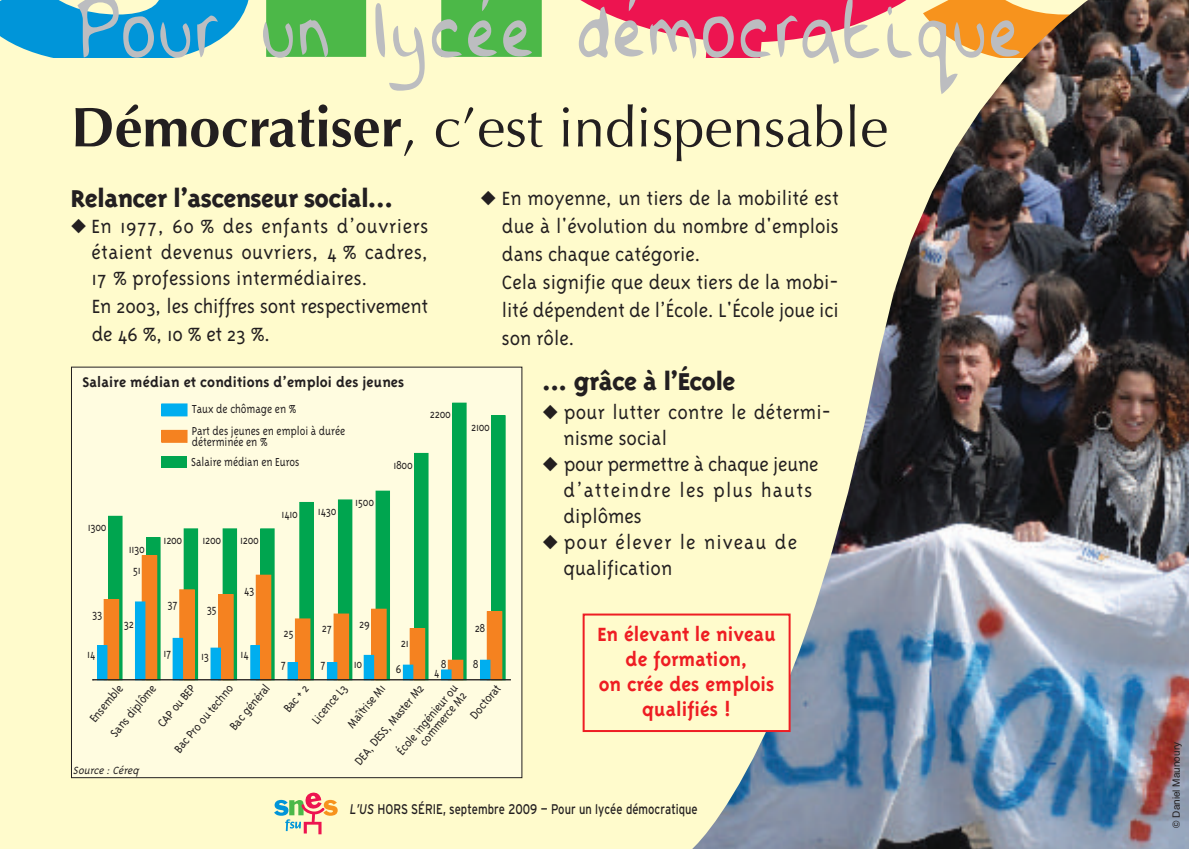
<style>
.page{position:relative;width:1189px;height:849px;background:#fff}
.page>*{position:absolute;margin:0;border:0;box-sizing:border-box;transform-origin:0 0}
.t1{font:92px "Daves Hand";letter-spacing:.085em;color:#bcbdc0;scale:.7 1}
.t2{font:56px "Optima";color:#231f20}
.t3{font:800 28px "Triplex";letter-spacing:-.025em;color:#231f20}
.t4{font:300 22px/28px "Triplex";color:#231f20}
.t5{font:700 22px/25px "Triplex";color:#ee1d23;text-align:center}
.t6{font:300 22px/26px "Triplex";letter-spacing:.045em;color:#231f20}
.t7{font:700 16px "Triplex";letter-spacing:.005em;color:#231f20}
.t8{font:14px "Interstate";color:#231f20;scale:.8 1}
.t9{font:300 13.4px/21.6px "Triplex";letter-spacing:-.005em;color:#231f20;scale:.9 1}
.t10{font:300 13.2px/25.4px "Triplex";color:#231f20;scale:.95 1}
.t11{font:italic 300 12px "Triplex";color:#231f20}
.t12{font:10px "Helvetica";color:#231f20}
.s1{font-weight:700}
.s2{font-style:italic}
</style>
<div class="page">
<div style="left:0;top:0;width:1188px;height:849px;background:#fffbcc"></div>
<svg style="left:0;top:0;width:249px;height:58px"></svg>
<svg style="left:266px;top:0;width:421px;height:57px"></svg>
<img style="left:687px;top:0;width:501px;height:849px">
<div style="left:71px;top:367px;width:451px;height:410px;background:#fffce0"></div>
<div style="left:109px;top:516px;width:13px;height:163px;background:#00a54f"></div>
<div style="left:108px;top:516px;width:14px;height:164px;border:1px solid #00a54f"></div>
<svg style="left:148px;top:539px;width:10px;height:139px"></svg>
<div style="left:146px;top:537px;width:14px;height:143px;border:1px solid #00a54f"></div>
<div style="left:184px;top:529px;width:13px;height:150px;background:#00a54f"></div>
<div style="left:184px;top:528px;width:14px;height:152px;border:1px solid #00a54f"></div>
<div style="left:223px;top:529px;width:13px;height:150px;background:#00a54f"></div>
<div style="left:222px;top:528px;width:15px;height:152px;border:1px solid #00a54f"></div>
<svg style="left:262px;top:530px;width:10px;height:148px"></svg>
<div style="left:260px;top:528px;width:14px;height:152px;border:1px solid #00a54f"></div>
<div style="left:300px;top:502px;width:13px;height:177px;background:#00a54f"></div>
<div style="left:299px;top:502px;width:14px;height:178px;border:1px solid #00a54f"></div>
<div style="left:338px;top:500px;width:14px;height:179px;background:#00a54f"></div>
<div style="left:376px;top:491px;width:13px;height:188px;background:#00a54f"></div>
<div style="left:375px;top:490px;width:15px;height:190px;border:1px solid #00a54f"></div>
<div style="left:414px;top:453px;width:14px;height:226px;background:#00a54f"></div>
<div style="left:452px;top:403px;width:14px;height:276px;background:#00a54f"></div>
<div style="left:491px;top:416px;width:14px;height:263px;background:#00a54f"></div>
<div style="left:371px;top:609px;width:15px;height:70px;background:#f58220"></div>
<div style="left:410px;top:628px;width:14px;height:51px;background:#f58220"></div>
<div style="left:409px;top:628px;width:16px;height:52px;border:1px solid #f58220"></div>
<div style="left:448px;top:660px;width:14px;height:19px;background:#f58220"></div>
<div style="left:447px;top:659px;width:16px;height:21px;border:1px solid #f58220"></div>
<div style="left:487px;top:611px;width:14px;height:68px;background:#f58220"></div>
<div style="left:486px;top:611px;width:16px;height:69px;border:1px solid #f58220"></div>
<div style="left:104px;top:599px;width:15px;height:80px;background:#f58220"></div>
<div style="left:142px;top:556px;width:15px;height:123px;background:#f58220"></div>
<div style="left:180px;top:590px;width:14px;height:89px;background:#f58220"></div>
<div style="left:179px;top:589px;width:16px;height:91px;border:1px solid #f58220"></div>
<div style="left:218px;top:594px;width:15px;height:85px;background:#f58220"></div>
<div style="left:218px;top:594px;width:16px;height:86px;border:1px solid #f58220"></div>
<div style="left:256px;top:575px;width:15px;height:104px;background:#f58220"></div>
<div style="left:334px;top:614px;width:14px;height:65px;background:#f58220"></div>
<div style="left:333px;top:613px;width:16px;height:67px;border:1px solid #f58220"></div>
<div style="left:295px;top:619px;width:15px;height:60px;background:#f58220"></div>
<div style="left:364px;top:655px;width:9px;height:24px;background:#00aeef"></div>
<div style="left:363px;top:655px;width:11px;height:25px;border:1px solid #00aeef"></div>
<div style="left:403px;top:665px;width:10px;height:14px;background:#00aeef"></div>
<div style="left:403px;top:664px;width:10px;height:16px;border:1px solid #00aeef"></div>
<div style="left:441px;top:670px;width:10px;height:9px;background:#00aeef"></div>
<div style="left:441px;top:669px;width:10px;height:11px;border:1px solid #00aeef"></div>
<div style="left:480px;top:660px;width:10px;height:19px;background:#00aeef"></div>
<div style="left:480px;top:659px;width:10px;height:21px;border:1px solid #00aeef"></div>
<div style="left:97px;top:645px;width:10px;height:34px;background:#00aeef"></div>
<div style="left:135px;top:602px;width:10px;height:77px;background:#00aeef"></div>
<div style="left:173px;top:638px;width:9px;height:41px;background:#00aeef"></div>
<div style="left:173px;top:638px;width:10px;height:42px;border:1px solid #00aeef"></div>
<div style="left:211px;top:648px;width:9px;height:31px;background:#00aeef"></div>
<div style="left:210px;top:647px;width:11px;height:33px;border:1px solid #00aeef"></div>
<div style="left:251px;top:645px;width:8px;height:34px;background:#00aeef"></div>
<div style="left:250px;top:645px;width:10px;height:35px;border:1px solid #00aeef"></div>
<div style="left:327px;top:662px;width:10px;height:17px;background:#00aeef"></div>
<div style="left:288px;top:662px;width:9px;height:17px;background:#00aeef"></div>
<div style="left:287px;top:662px;width:11px;height:18px;border:1px solid #00aeef"></div>
<hr style="left:92px;top:679px;width:419px;height:1px;background:#231f20">
<div style="left:162px;top:404px;width:25px;height:12px;background:#00aeef"></div>
<div style="left:161px;top:403px;width:26px;height:13px;border:1px solid #00aeef"></div>
<div style="left:162px;top:430px;width:25px;height:12px;background:#f58220"></div>
<div style="left:161px;top:430px;width:26px;height:13px;border:1px solid #f58220"></div>
<div style="left:161px;top:456px;width:25px;height:12px;background:#00a54f"></div>
<div style="left:583px;top:614px;width:206px;height:117px;background:#fffbcc"></div>
<div style="left:582px;top:613px;width:208px;height:119px;border:2px solid #ee1d23"></div>
<svg style="left:274px;top:792px;width:63px;height:42px"></svg>
<h1 class="t1" style="left:73px;top:-28px;width:1353px">Pour un lycée démocratique</h1>
<h2 class="t2" style="left:71px;top:105px;width:818px"><span class="s1">Démocratiser</span>, c’est indispensable</h2>
<p class="t3" style="left:71px;top:187px;width:324px">Relancer l’ascenseur social...</p>
<p class="t4" style="left:91px;top:215px;width:338px;line-height:26px;text-align:justify;text-indent:-20px">◆ En 1977, 60 % des enfants d’ouvriers étaient devenus ouvriers, 4 % cadres, 17 % professions intermédiaires.</p>
<p class="t4" style="left:92px;top:294px;width:338px">En 2003, les chiffres sont respectivement de 46 %, 10 % et 23 %.</p>
<p class="t7" style="left:82px;top:375px;width:323px">Salaire médian et conditions d’emploi des jeunes</p>
<p class="t9" style="left:88px;top:517px;width:22px">1300</p>
<p class="t9" style="left:129px;top:539px;width:19px">1130</p>
<p class="t9" style="left:133px;top:560px;width:10px">51</p>
<p class="t9" style="left:192px;top:399px;width:172px">Taux de chômage en %<br>Part des jeunes en emploi à durée</p>
<p class="t9" style="left:191px;top:433px;width:122px;line-height:20px">déterminée en %<br>Salaire médian en Euros</p>
<p class="t9" style="left:164px;top:530px;width:22px">1200</p>
<p class="t9" style="left:202px;top:530px;width:22px">1200</p>
<p class="t9" style="left:240px;top:530px;width:22px">1200</p>
<p class="t9" style="left:281px;top:503px;width:20px">1410</p>
<p class="t9" style="left:317px;top:501px;width:22px">1430</p>
<p class="t9" style="left:355px;top:492px;width:22px">1500</p>
<p class="t9" style="left:244px;top:579px;width:13px">43</p>
<p class="t9" style="left:393px;top:454px;width:23px">1800</p>
<p class="t9" style="left:430px;top:404px;width:25px">2200</p>
<p class="t4" style="left:502px;top:185px;width:338px;text-indent:-21px">◆ En moyenne, un tiers de la mobilité est due à l'évolution du nombre d'emplois dans chaque catégorie.<br>Cela signifie que deux tiers de la mobi&shy;lité dépendent de l’École. L'École joue ici son rôle.</p>
<p class="t3" style="left:542px;top:369px;width:195px">... grâce à l’École</p>
<p class="t4" style="left:563px;top:400px;width:269px;line-height:26px;text-indent:-21px">◆ pour lutter contre le détermi&shy;nisme social</p>
<p class="t4" style="left:563px;top:452px;width:257px;line-height:26px;text-indent:-21px">◆ pour permettre à chaque jeune d’atteindre les plus hauts diplômes</p>
<p class="t6" style="left:563px;top:530px;width:235px;text-indent:-21px">◆ pour élever le niveau de qualification</p>
<p class="t9" style="left:471px;top:417px;width:22px">2100</p>
<p class="t9" style="left:92px;top:604px;width:13px">33</p>
<p class="t9" style="left:124px;top:614px;width:13px">32</p>
<p class="t9" style="left:167px;top:594px;width:13px">37</p>
<p class="t9" style="left:207px;top:599px;width:13px">35</p>
<p class="t9" style="left:163px;top:643px;width:10px">17</p>
<p class="t9" style="left:87px;top:643px;width:11px">14</p>
<p class="t9" style="left:240px;top:643px;width:11px">14</p>
<p class="t9" style="left:201px;top:646px;width:10px">13</p>
<p class="t9" style="left:283px;top:623px;width:13px">25</p>
<p class="t9" style="left:281px;top:654px;width:7px">7</p>
<p class="t9" style="left:322px;top:618px;width:13px">27</p>
<p class="t9" style="left:320px;top:654px;width:7px">7</p>
<p class="t9" style="left:359px;top:614px;width:13px">29</p>
<p class="t9" style="left:354px;top:653px;width:11px">10</p>
<p class="t9" style="left:401px;top:633px;width:10px">21</p>
<p class="t9" style="left:396px;top:659px;width:8px">6</p>
<p class="t9" style="left:474px;top:618px;width:13px">28</p>
<p class="t9" style="left:440px;top:653px;width:8px">8</p>
<p class="t9" style="left:472px;top:653px;width:8px">8</p>
<p class="t9" style="left:434px;top:661px;width:8px">4</p>
<p class="t10" style="left:223px;top:721px;width:60px;rotate:-50deg">Bac général</p>
<p class="t10" style="left:277px;top:703px;width:36px;rotate:-50deg">Bac + 2</p>
<p class="t10" style="left:305px;top:715px;width:52px;rotate:-50deg">Licence L3</p>
<p class="t10" style="left:83px;top:713px;width:71px;rotate:-50deg">Ensemble<br>Sans diplôme</p>
<p class="t10" style="left:151px;top:718px;width:56px;rotate:-50deg">CAP ou BEP</p>
<p class="t10" style="left:448px;top:697px;width:44px;line-height:21.6px;text-indent:-53px;rotate:-50deg">commerce M2<br>Doctorat</p>
<p class="t10" style="left:370px;top:728px;width:94px;line-height:26px;text-indent:-35px;rotate:-50deg">DEA, DESS, Master M2<br>École ingénieur ou</p>
<p class="t10" style="left:167px;top:743px;width:91px;rotate:-50deg">Bac Pro ou techno</p>
<p class="t10" style="left:340px;top:718px;width:57px;rotate:-50deg">Maîtrise M1</p>
<p class="t11" style="left:73px;top:765px;width:70px">Source :Céreq</p>
<p class="t5" style="left:597px;top:623px;width:180px">En élevant le niveau de formation,<br>on crée des emplois qualifiés !</p>
<p class="t8" style="left:349px;top:803px;width:436px"><span class="s2">L’US</span> HORS SÉRIE, septembre 2009 — Pour un lycée démocratique</p>
<p class="t12" style="left:1171px;top:827px;width:87px;rotate:-90deg">© Daniel Maunoury</p>
</div>
